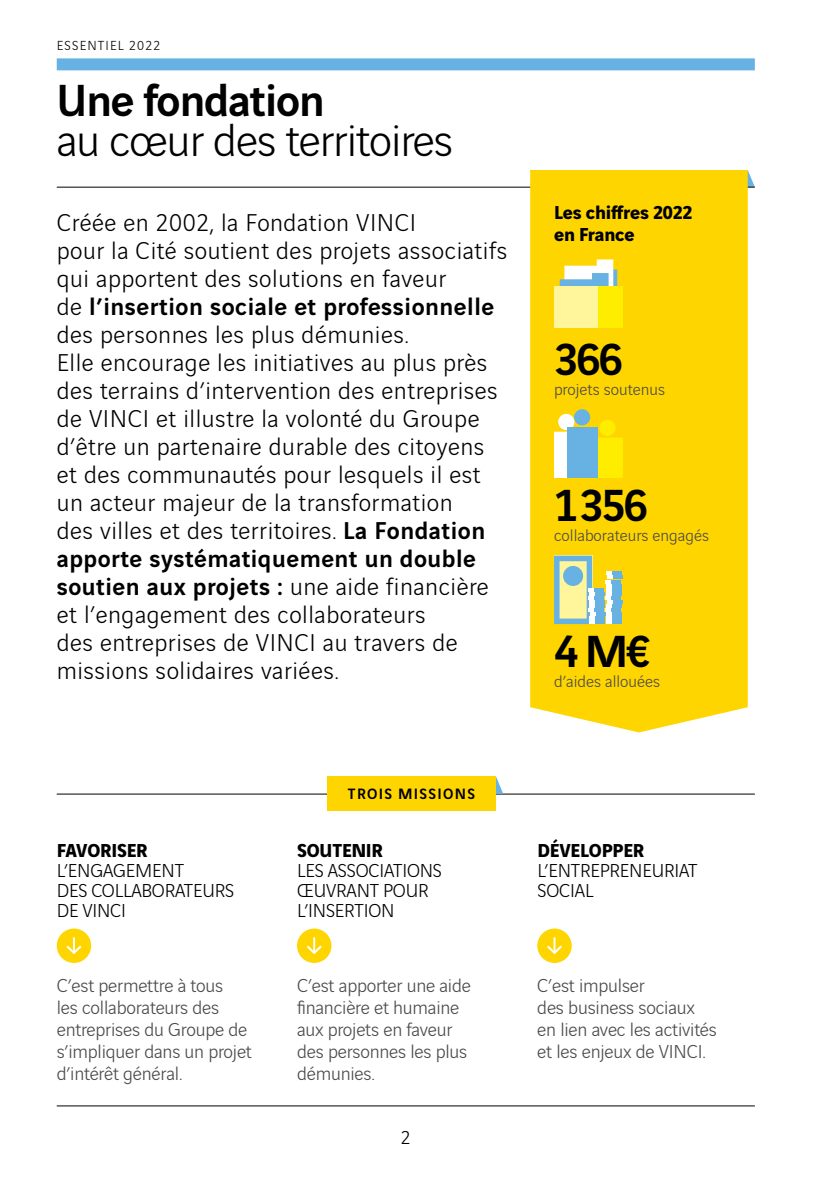
<style>
.page{position:relative;width:840px;height:1191px;background:#fff}
.page>*{position:absolute;margin:0;border:0;box-sizing:border-box;transform-origin:0 0}
.TITRE{font:300 48px "Vinci Sans";letter-spacing:-.02em;color:#000}
.TITRE-2{font:500 48px "Vinci Sans";letter-spacing:-.02em;color:#000}
.texte_courant{font:500 48px "Vinci Sans";color:#000}
.TITRE-3{font:300 26px/28px "Vinci Sans";letter-spacing:.02em;color:#000}
._02-texte_courant{font:300 20px/22px "Vinci Sans";letter-spacing:-.01em;color:#4a4a49}
.texte_courant-2{font:300 20px/20px "Vinci Sans";letter-spacing:-.01em;color:#000}
.texte_courant-3{font:700 20px/22px "Vinci Sans";letter-spacing:-.01em;color:#000}
.texte_courant-4{font:300 17.4px "Vinci Sans";color:#4a4a49}
.texte_courant-5{font:500 16px "Vinci Sans";letter-spacing:.08em;color:#000}
.texte_courant-6{font:300 14px "Vinci Sans";letter-spacing:.08em;color:#000}
.s1{font-weight:500}
</style>
<div class="page">
<hr style="left:57px;top:1105px;width:697px;height:1px;background:#000">
<svg style="left:747px;top:170px;width:7px;height:17px"></svg>
<div style="left:57px;top:58px;width:697px;height:12px;background:#67b1e3"></div>
<hr style="left:57px;top:187px;width:697px;height:1px;background:#000">
<div style="left:57px;top:928px;width:34px;height:35px;background:#ffd500;border-radius:50%"></div>
<svg style="left:66px;top:937px;width:15px;height:17px"></svg>
<div style="left:297px;top:928px;width:34px;height:35px;background:#ffd500;border-radius:50%"></div>
<svg style="left:306px;top:937px;width:15px;height:17px"></svg>
<div style="left:537px;top:928px;width:34px;height:35px;background:#ffd500;border-radius:50%"></div>
<svg style="left:547px;top:937px;width:14px;height:17px"></svg>
<hr style="left:57px;top:793px;width:697px;height:1px;background:#000">
<svg style="left:495px;top:776px;width:8px;height:17px"></svg>
<div style="left:327px;top:776px;width:168px;height:34px;background:#ffd500"></div>
<div style="left:530px;top:170px;width:217px;height:562px;background:#ffd500"></div>
<svg style="left:559px;top:259px;width:58px;height:28px"></svg>
<div style="left:553px;top:287px;width:49px;height:41px;background:#fff69b"></div>
<div style="left:597px;top:287px;width:24px;height:41px;background:#ffed00"></div>
<hr style="left:606px;top:592px;width:15px;height:3px;background:#67b1e3">
<hr style="left:589px;top:592px;width:15px;height:3px;background:#67b1e3">
<hr style="left:606px;top:584px;width:15px;height:3px;background:#67b1e3">
<hr style="left:606px;top:612px;width:15px;height:4px;background:#67b1e3">
<hr style="left:590px;top:612px;width:15px;height:4px;background:#67b1e3">
<hr style="left:607px;top:600px;width:15px;height:3px;background:#67b1e3">
<hr style="left:589px;top:600px;width:15px;height:3px;background:#67b1e3">
<hr style="left:606px;top:588px;width:15px;height:3px;background:#67b1e3">
<hr style="left:588px;top:588px;width:15px;height:3px;background:#67b1e3">
<hr style="left:606px;top:616px;width:15px;height:4px;background:#67b1e3">
<hr style="left:589px;top:616px;width:15px;height:4px;background:#67b1e3">
<hr style="left:607px;top:576px;width:15px;height:3px;background:#67b1e3">
<hr style="left:606px;top:604px;width:15px;height:4px;background:#67b1e3">
<hr style="left:589px;top:604px;width:15px;height:4px;background:#67b1e3">
<hr style="left:606px;top:620px;width:15px;height:4px;background:#67b1e3">
<hr style="left:589px;top:620px;width:15px;height:4px;background:#67b1e3">
<hr style="left:605px;top:580px;width:15px;height:3px;background:#67b1e3">
<hr style="left:605px;top:608px;width:15px;height:4px;background:#67b1e3">
<hr style="left:588px;top:608px;width:15px;height:4px;background:#67b1e3">
<hr style="left:606px;top:571px;width:15px;height:4px;background:#67b1e3">
<hr style="left:605px;top:596px;width:15px;height:3px;background:#67b1e3">
<svg style="left:605px;top:571px;width:7px;height:53px"></svg>
<hr style="left:588px;top:596px;width:15px;height:3px;background:#67b1e3">
<svg style="left:553px;top:556px;width:42px;height:68px"></svg>
<svg style="left:553px;top:414px;width:28px;height:63px"></svg>
<svg style="left:591px;top:420px;width:31px;height:57px"></svg>
<div style="left:573px;top:409px;width:17px;height:16px;background:#67b1e3;border-radius:50%"></div>
<div style="left:566px;top:427px;width:31px;height:51px;background:#67b1e3"></div>
<p class="texte_courant-6" style="left:57px;top:36px;width:105px">ESSENTIEL 2022</p>
<p class="TITRE-2" style="left:57px;top:63px;width:269px">Une fondation</p>
<p class="TITRE" style="left:57px;top:106px;width:398px">au cœur des territoires</p>
<p class="TITRE-3" style="left:57px;top:206px;width:452px">Créée en 2002, la Fondation VINCI<br>pour la Cité soutient des projets associatifs qui apportent des solutions en faveur<br>de <span class="s1">l’insertion sociale et professionnelle </span>des personnes les plus démunies.</p>
<p class="TITRE-3" style="left:57px;top:346px;width:442px">Elle encourage les initiatives au plus près des terrains d’intervention des entreprises de VINCI et illustre la volonté du Groupe d’être un partenaire durable des citoyens et des communautés pour lesquels il est un acteur majeur de la transformation<br>des villes et des territoires. <span class="s1">La Fondation apporte systématiquement un double soutien aux projets :</span> une aide financière et l’engagement des collaborateurs<br>des entreprises de VINCI au travers de missions solidaires variées.</p>
<p class="texte_courant-3" style="left:553px;top:199px;width:140px">Les chiffres 2022 en France</p>
<p class="TITRE-2" style="left:554px;top:322px;width:70px">366</p>
<p class="texte_courant-4" style="left:553px;top:376px;width:112px">projets soutenus</p>
<p class="TITRE-2" style="left:554px;top:468px;width:95px">1356</p>
<p class="texte_courant-4" style="left:553px;top:522px;width:156px">collaborateurs engagés</p>
<p class="texte_courant" style="left:554px;top:614px;width:97px">4 M€</p>
<p class="texte_courant-4" style="left:553px;top:668px;width:107px">d’aides allouées</p>
<p class="texte_courant-3" style="left:57px;top:837px;width:92px">FAVORISER</p>
<p class="texte_courant-2" style="left:57px;top:859px;width:179px">L’ENGAGEMENT<br>DES COLLABORATEURS<br>DE VINCI</p>
<p class="texte_courant-5" style="left:348px;top:781px;width:129px">TROIS MISSIONS</p>
<p class="texte_courant-3" style="left:297px;top:837px;width:87px">SOUTENIR</p>
<p class="texte_courant-2" style="left:297px;top:859px;width:146px">LES ASSOCIATIONS<br>ŒUVRANT POUR<br>L’INSERTION</p>
<p class="texte_courant-3" style="left:537px;top:837px;width:108px">DÉVELOPPER</p>
<p class="texte_courant-2" style="left:537px;top:859px;width:161px">L’ENTREPRENEURIAT<br>SOCIAL</p>
<p class="_02-texte_courant" style="left:57px;top:972px;width:197px">C’est permettre à tous<br>les collaborateurs des entreprises du Groupe de s’impliquer dans un projet d’intérêt général.</p>
<p class="_02-texte_courant" style="left:537px;top:972px;width:181px">C’est impulser<br>des business sociaux en lien avec les activités et les enjeux de VINCI.</p>
<p class="_02-texte_courant" style="left:297px;top:972px;width:175px">C’est apporter une aide financière et humaine aux projets en faveur des personnes les plus démunies.</p>
<p class="texte_courant-2" style="left:400px;top:1125px;width:11px">2</p>
</div>
